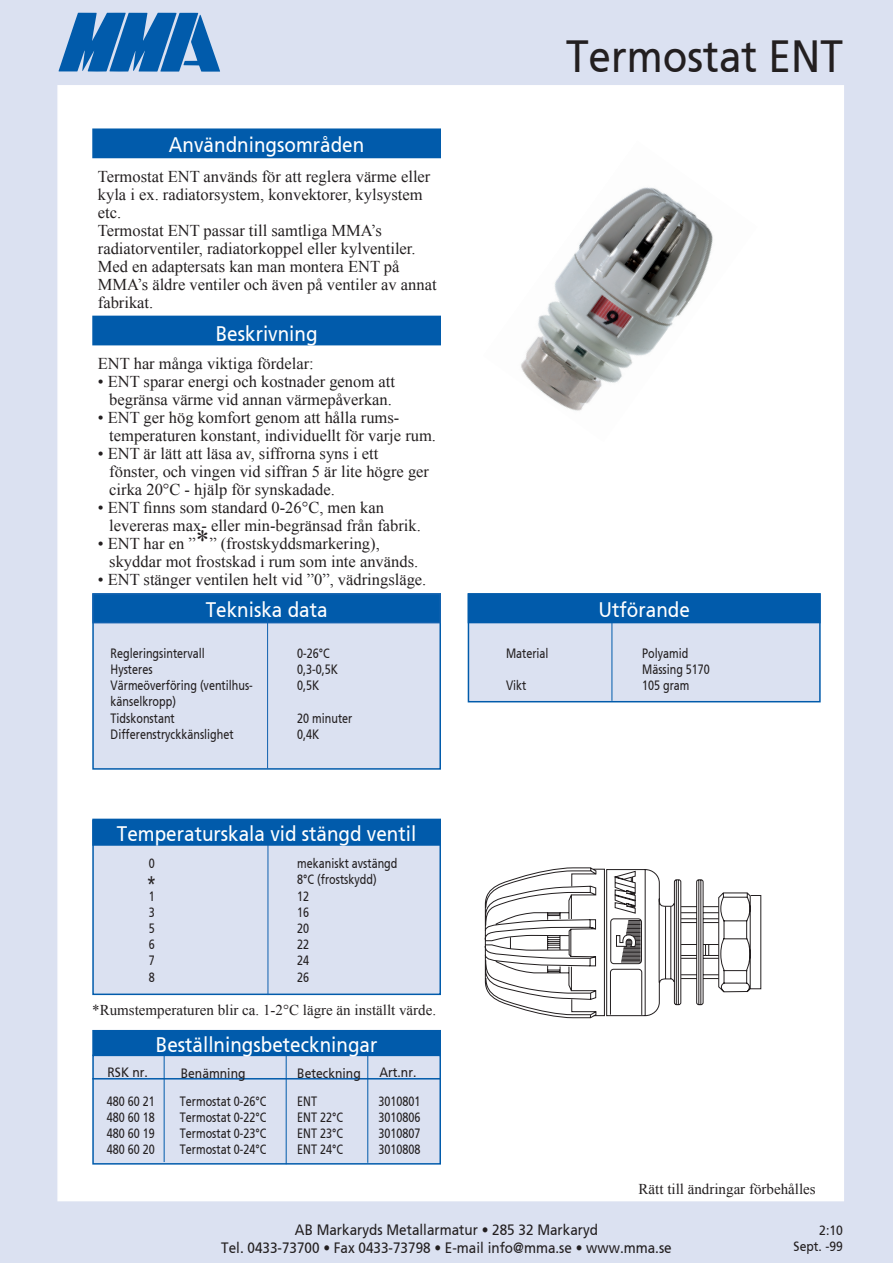
<style>
.page{position:relative;width:893px;height:1263px;background:#dbe1f1}
.page>*{position:absolute;margin:0;border:0;box-sizing:border-box;transform-origin:0 0}
.t1{font:45px "Frutiger Roman";color:#231f20;scale:.9 1}
.t2{font:21px "Frutiger Roman";color:#fff;scale:.9 1}
.t3{font:21px "Frutiger Roman";color:#231f20;scale:.8 1}
.t4{font:16.5px/18px "Times New Roman";color:#231f20}
.t5{font:15px/18px "Frutiger Roman";color:#231f20;text-align:center;scale:.9 1}
.t6{font:15px "Times New Roman";color:#231f20}
.t7{font:13.5px/16.2px "Frutiger Roman";color:#231f20;scale:.8 1}
.t8{font:13.5px/16.2px "Frutiger Roman";color:#231f20;text-align:right;scale:.9 1}
.s1{font-size:27px}
</style>
<div class="page">
<div style="left:57px;top:85px;width:787px;height:1116px;background:#fff"></div>
<div style="left:92px;top:128px;width:349px;height:30px;background:#015bab;border:2px solid #015bab"></div>
<div style="left:92px;top:316px;width:349px;height:29px;background:#015bab"></div>
<div style="left:468px;top:593px;width:353px;height:109px;background:#dbe1f1;border:2px solid #015bab"></div>
<div style="left:468px;top:593px;width:353px;height:30px;background:#015bab;border:2px solid #015bab"></div>
<hr style="left:612px;top:615px;width:1px;height:86px;background:#015bab">
<div style="left:92px;top:1055px;width:349px;height:109px;background:#dbe1f1;border:2px solid #015bab"></div>
<div style="left:92px;top:1030px;width:349px;height:26px;background:#015bab"></div>
<hr style="left:92px;top:1078px;width:349px;height:1px;background:#015bab">
<hr style="left:164px;top:1055px;width:1px;height:107px;background:#015bab">
<hr style="left:286px;top:1053px;width:1px;height:111px;background:#015bab">
<hr style="left:367px;top:1055px;width:1px;height:108px;background:#015bab">
<div style="left:92px;top:593px;width:349px;height:177px;background:#dbe1f1;border:2px solid #015bab"></div>
<div style="left:92px;top:593px;width:349px;height:30px;background:#015bab;border:2px solid #1161af"></div>
<hr style="left:267px;top:614px;width:1px;height:154px;background:#1161af">
<div style="left:92px;top:819px;width:349px;height:176px;background:#dbe1f1;border:2px solid #015bab"></div>
<hr style="left:268px;top:840px;width:1px;height:155px;background:#1161af">
<div style="left:92px;top:820px;width:349px;height:26px;background:#015bab;border:2px solid #015bab"></div>
<svg style="left:59px;top:13px;width:161px;height:59px"></svg>
<svg style="left:485px;top:867px;width:276px;height:151px"></svg>
<img style="left:521px;top:187px;width:192px;height:224px">
<p class="t2" style="left:169px;top:132px;width:219px">Användningsområden</p>
<p class="t4" style="left:98px;top:167px;width:340px">Termostat ENT används för att reglera värme eller kyla i ex. radiatorsystem, konvektorer, kylsystem etc.<br>Termostat ENT passar till samtliga MMA’s radiatorventiler, radiatorkoppel eller kylventiler.<br>Med en adaptersats kan man montera ENT på MMA’s äldre ventiler och även på ventiler av annat fabrikat.</p>
<p class="t2" style="left:216px;top:321px;width:115px">Beskrivning</p>
<p class="t4" style="left:98px;top:354px;width:217px">ENT har många viktiga fördelar:</p>
<p class="t4" style="left:98px;top:372px;width:299px;text-align:center">• ENT sparar energi och kostnader genom att begränsa värme vid annan värmepåverkan.</p>
<p class="t4" style="left:109px;top:408px;width:328px;text-indent:-11px">• ENT ger hög komfort genom att hålla rums&shy;temperaturen konstant, individuellt för varje rum.</p>
<p class="t4" style="left:109px;top:444px;width:321px;text-indent:-11px">• ENT är lätt att läsa av, siffrorna syns i ett fönster, och vingen vid siffran 5 är lite högre ger cirka 20°C - hjälp för synskadade.</p>
<p class="t4" style="left:109px;top:498px;width:313px;text-indent:-11px">• ENT finns som standard 0-26°C, men kan levereras max- eller min-begränsad från fabrik.</p>
<p class="t4" style="left:109px;top:534px;width:310px;text-indent:-11px">• ENT har en ”<span class="s1">*</span>” (frostskyddsmarkering), skyddar mot frostskad i rum som inte används.</p>
<p class="t4" style="left:98px;top:570px;width:330px">• ENT stänger ventilen helt vid ”0”, vädringsläge.</p>
<h1 class="t1" style="left:566px;top:30px;width:309px">Termostat ENT</h1>
<p class="t2" style="left:206px;top:597px;width:137px">Tekniska data</p>
<p class="t2" style="left:599px;top:597px;width:103px">Utförande</p>
<p class="t7" style="left:111px;top:645px;width:179px">Regleringsintervall<br>Hysteres<br>Värmeöverföring (ventilhus&shy;känselkropp)<br>Tidskonstant<br>Differenstryckkänslighet</p>
<p class="t7" style="left:297px;top:645px;width:53px">0-26°C<br>0,3-0,5K<br>0,5K</p>
<p class="t7" style="left:297px;top:710px;width:71px">20 minuter<br>0,4K</p>
<p class="t2" style="left:117px;top:821px;width:334px">Temperaturskala vid stängd ventil</p>
<p class="t7" style="left:149px;top:855px;width:9px">0</p>
<p class="t7" style="left:149px;top:888px;width:9px;text-align:justify">1<br>3<br>5<br>6<br>7<br>8</p>
<p class="t3" style="left:147px;top:872px;width:13px">*</p>
<p class="t7" style="left:297px;top:855px;width:127px">mekaniskt avstängd<br>8°C (frostskydd)<br>12<br>16<br>20<br>22<br>24<br>26</p>
<p class="t6" style="left:92px;top:1000px;width:345px">*Rumstemperaturen blir ca. 1-2°C lägre än inställt värde.</p>
<p class="t2" style="left:156px;top:1032px;width:248px">Beställningsbeteckningar</p>
<p class="t8" style="left:108px;top:1064px;width:47px">RSK nr.</p>
<p class="t8" style="left:181px;top:1065px;width:74px">Benämning</p>
<p class="t8" style="left:297px;top:1065px;width:72px">Beteckning</p>
<p class="t8" style="left:379px;top:1065px;width:43px">Art.nr.</p>
<p class="t7" style="left:107px;top:1093px;width:62px;text-align:justify">480 60 21<br>480 60 18<br>480 60 19<br>480 60 20</p>
<p class="t7" style="left:180px;top:1093px;width:110px;text-align:justify">Termostat 0-26°C Termostat 0-22°C Termostat 0-23°C Termostat 0-24°C</p>
<p class="t7" style="left:297px;top:1093px;width:59px">ENT<br>ENT 22°C<br>ENT 23°C<br>ENT 24°C</p>
<p class="t7" style="left:378px;top:1093px;width:54px;text-align:justify">3010801<br>3010806<br>3010807<br>3010808</p>
<p class="t7" style="left:506px;top:645px;width:55px">Material</p>
<p class="t7" style="left:506px;top:677px;width:27px">Vikt</p>
<p class="t7" style="left:642px;top:645px;width:86px">Polyamid<br>Mässing 5170<br>105 gram</p>
<p class="t6" style="left:639px;top:1178px;width:179px">Rätt till ändringar förbehålles</p>
<p class="t5" style="left:221px;top:1220px;width:502px">AB Markaryds Metallarmatur • 285 32 Markaryd<br>Tel. 0433-73700 • Fax 0433-73798 • E-mail info@mma.se • www.mma.se</p>
<p class="t8" style="left:794px;top:1222px;width:56px">2:10<br>Sept. -99</p>
</div>
